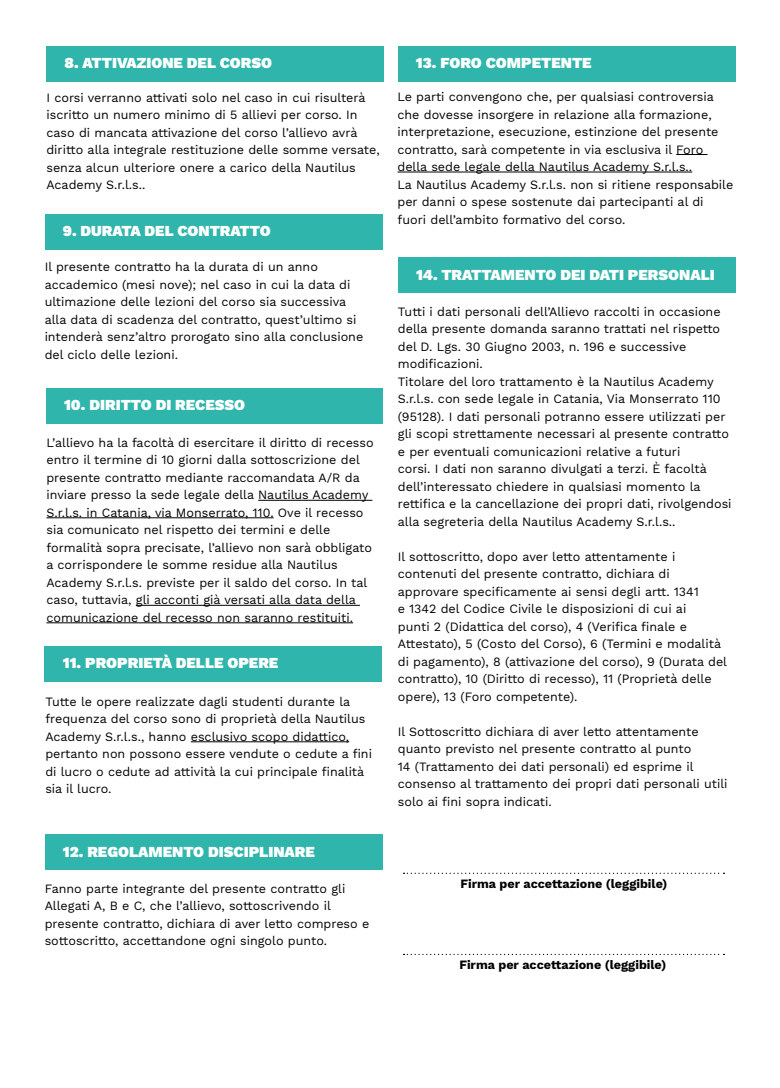
<style>
.page{position:relative;width:780px;height:1088px;background:#fff}
.page>*{position:absolute;margin:0;border:0;box-sizing:border-box;transform-origin:0 0}
.t1{font:900 15px "Work Sans";color:#fff}
.t2{font:12.5px/17.5px "Work Sans";color:#000}
.t3{font:700 12.5px "Work Sans";color:#000}
</style>
<div class="page">
<div style="left:45px;top:214px;width:337px;height:35px;background:#2fb5ac"></div>
<div style="left:398px;top:258px;width:337px;height:35px;background:#30b5ac"></div>
<div style="left:45px;top:835px;width:337px;height:35px;background:#30b5ac"></div>
<div style="left:398px;top:46px;width:337px;height:35px;background:#30b5ac"></div>
<div style="left:46px;top:388px;width:336px;height:36px;background:#2fb5ac"></div>
<div style="left:45px;top:646px;width:337px;height:36px;background:#30b5ac"></div>
<hr style="left:676px;top:154px;width:31px;height:1px;background:#000">
<hr style="left:397px;top:172px;width:295px;height:1px;background:#000">
<hr style="left:258px;top:500px;width:114px;height:1px;background:#000">
<hr style="left:46px;top:517px;width:227px;height:1px;background:#000">
<hr style="left:136px;top:605px;width:224px;height:1px;background:#000">
<hr style="left:46px;top:622px;width:307px;height:1px;background:#000">
<hr style="left:191px;top:741px;width:158px;height:1px;background:#000">
<svg style="left:403px;top:873px;width:321px;height:1px"></svg>
<svg style="left:403px;top:954px;width:321px;height:1px"></svg>
<div style="left:46px;top:46px;width:338px;height:35px;background:#2fb5ac"></div>
<p class="t1" style="left:65px;top:55px;width:209px">8. ATTIVAZIONE DEL CORSO</p>
<p class="t2" style="left:46px;top:89px;width:335px">I corsi verranno attivati solo nel caso in cui risulterà iscritto un numero minimo di 5 allievi per corso. In caso di mancata attivazione del corso l’allievo avrà diritto alla integrale restituzione delle somme versate, senza alcun ulteriore onere a carico della Nautilus Academy S.r.l.s..</p>
<p class="t1" style="left:63px;top:222px;width:209px">9. DURATA DEL CONTRATTO</p>
<p class="t2" style="left:45px;top:259px;width:320px">Il presente contratto ha la durata di un anno accademico (mesi nove); nel caso in cui la data di ultimazione delle lezioni del corso sia successiva alla data di scadenza del contratto, quest’ultimo si intenderà senz’altro prorogato sino alla conclusione del ciclo delle lezioni.</p>
<p class="t1" style="left:64px;top:397px;width:182px">10. DIRITTO DI RECESSO</p>
<p class="t2" style="left:46px;top:434px;width:329px">L’allievo ha la facoltà di esercitare il diritto di recesso entro il termine di 10 giorni dalla sottoscrizione del presente contratto mediante raccomandata A/R da inviare presso la sede legale della Nautilus Academy S.r.l.s. in Catania, via Monserrato, 110. Ove il recesso sia comunicato nel rispetto dei termini e delle formalità sopra precisate, l’allievo non sarà obbligato a corrispondere le somme residue alla Nautilus Academy S.r.l.s. previste per il saldo del corso. In tal caso, tuttavia, gli acconti già versati alla data della comunicazione del recesso non saranno restituiti.</p>
<p class="t1" style="left:63px;top:655px;width:217px">11. PROPRIETÀ DELLE OPERE</p>
<p class="t2" style="left:45px;top:693px;width:328px">Tutte le opere realizzate dagli studenti durante la frequenza del corso sono di proprietà della Nautilus Academy S.r.l.s., hanno esclusivo scopo didattico, pertanto non possono essere vendute o cedute a fini di lucro o cedute ad attività la cui principale finalità sia il lucro.</p>
<p class="t1" style="left:63px;top:843px;width:253px">12. REGOLAMENTO DISCIPLINARE</p>
<p class="t2" style="left:45px;top:880px;width:326px">Fanno parte integrante del presente contratto gli Allegati A, B e C, che l’allievo, sottoscrivendo il presente contratto, dichiara di aver letto compreso e sottoscritto, accettandone ogni singolo punto.</p>
<p class="t1" style="left:416px;top:55px;width:177px">13. FORO COMPETENTE</p>
<p class="t2" style="left:397px;top:89px;width:337px">Le parti convengono che, per qualsiasi controversia che dovesse insorgere in relazione alla formazione, interpretazione, esecuzione, estinzione del presente contratto, sarà competente in via esclusiva il Foro della sede legale della Nautilus Academy S.r.l.s..<br>La Nautilus Academy S.r.l.s. non si ritiene responsabile per danni o spese sostenute dai partecipanti al di fuori dell’ambito formativo del corso.</p>
<p class="t1" style="left:416px;top:266px;width:300px">14. TRATTAMENTO DEI DATI PERSONALI</p>
<p class="t2" style="left:398px;top:303px;width:335px">Tutti i dati personali dell’Allievo raccolti in occasione della presente domanda saranno trattati nel rispetto del D. Lgs. 30 Giugno 2003, n. 196 e successive modificazioni.<br>Titolare del loro trattamento è la Nautilus Academy S.r.l.s. con sede legale in Catania, Via Monserrato 110 (95128). I dati personali potranno essere utilizzati per gli scopi strettamente necessari al presente contratto e per eventuali comunicazioni relative a futuri<br>corsi. I dati non saranno divulgati a terzi. È facoltà dell’interessato chiedere in qualsiasi momento la rettifica e la cancellazione dei propri dati, rivolgendosi alla segreteria della Nautilus Academy S.r.l.s..</p>
<p class="t2" style="left:398px;top:548px;width:331px">Il sottoscritto, dopo aver letto attentamente i contenuti del presente contratto, dichiara di approvare specificamente ai sensi degli artt. 1341<br>e 1342 del Codice Civile le disposizioni di cui ai<br>punti 2 (Didattica del corso), 4 (Verifica finale e Attestato), 5 (Costo del Corso), 6 (Termini e modalità di pagamento), 8 (attivazione del corso), 9 (Durata del contratto), 10 (Diritto di recesso), 11 (Proprietà delle opere), 13 (Foro competente).</p>
<p class="t2" style="left:398px;top:723px;width:331px">Il Sottoscritto dichiara di aver letto attentamente quanto previsto nel presente contratto al punto<br>14 (Trattamento dei dati personali) ed esprime il consenso al trattamento dei propri dati personali utili solo ai fini sopra indicati.</p>
<p class="t3" style="left:460px;top:876px;width:208px">Firma per accettazione (leggibile)</p>
<p class="t3" style="left:459px;top:958px;width:208px">Firma per accettazione (leggibile)</p>
</div>
